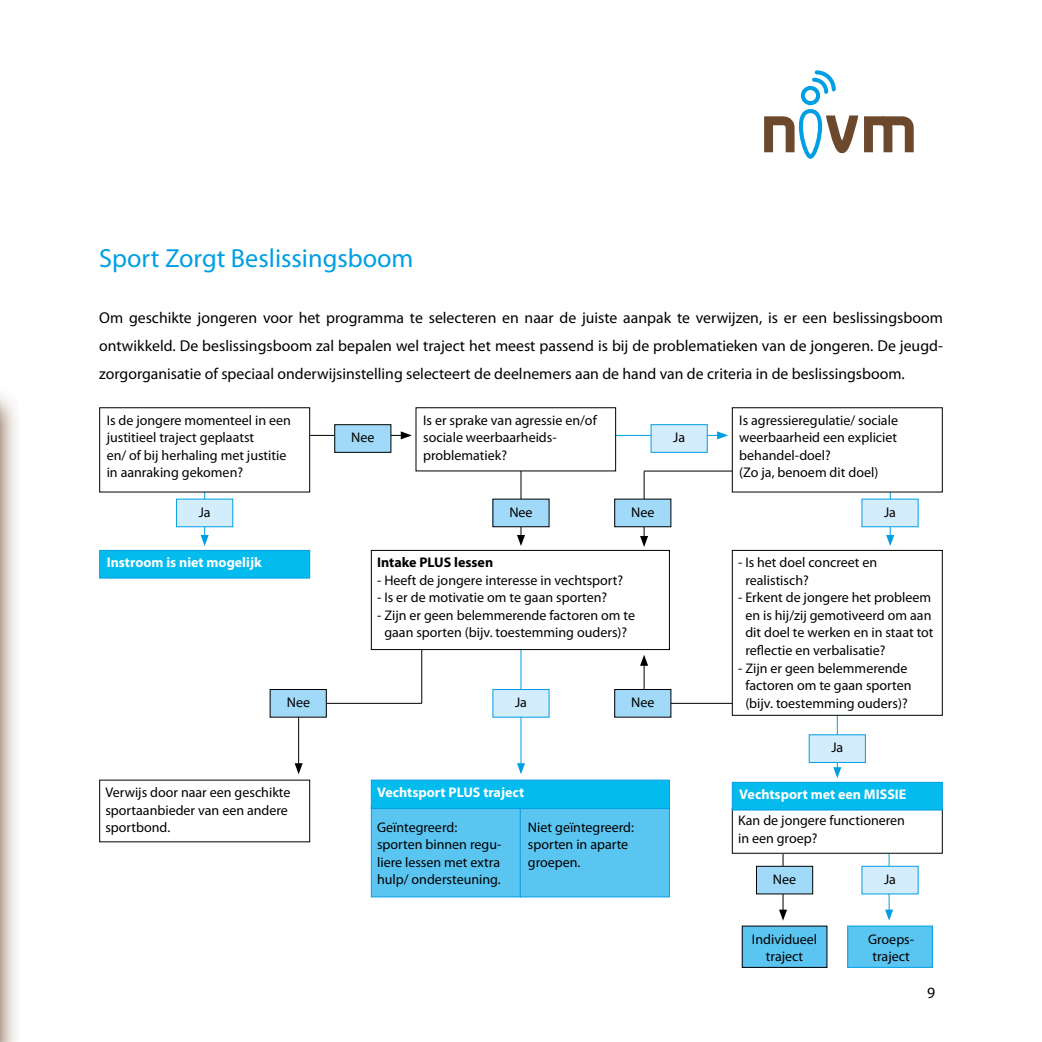
<style>
.page{position:relative;width:1042px;height:1042px;background:#fff}
.page>*{position:absolute;margin:0;border:0;box-sizing:border-box;transform-origin:0 0}
.t1{font:26.25px "Myriad Pro";color:#009ee3}
.t2{font:15.75px/28px "Myriad Pro";color:#000;text-align:justify}
.t3{font:14px/17.5px "Myriad Pro";color:#000}
.t4{font:700 14px "Myriad Pro";color:#fff}
.t5{font:700 14px "Myriad Pro";color:#000}
</style>
<div class="page">
<div style="left:801px;top:86px;width:19px;height:19px;border:4px solid #009ee3;border-radius:50%"></div>
<svg style="left:810px;top:70px;width:26px;height:26px"></svg>
<svg style="left:764px;top:109px;width:150px;height:50px"></svg>
<div style="left:0;top:385px;width:22px;height:657px;background:linear-gradient(to right,#c6b7ad,#fff)"></div>
<hr style="left:644px;top:471px;width:91px;height:1px;background:#000">
<hr style="left:644px;top:663px;width:1px;height:32px;background:#000">
<svg style="left:640px;top:655px;width:8px;height:11px"></svg>
<hr style="left:644px;top:471px;width:1px;height:68px;background:#000">
<svg style="left:640px;top:536px;width:8px;height:11px"></svg>
<hr style="left:665px;top:703px;width:73px;height:1px;background:#000">
<hr style="left:324px;top:703px;width:98px;height:1px;background:#000">
<hr style="left:782px;top:850px;width:1px;height:62px;background:#000">
<svg style="left:779px;top:909px;width:8px;height:11px"></svg>
<hr style="left:888px;top:850px;width:1px;height:62px;background:#009ee3">
<svg style="left:885px;top:909px;width:8px;height:11px"></svg>
<div style="left:732px;top:808px;width:210px;height:45px;background:#fff"></div>
<div style="left:756px;top:866px;width:56px;height:28px;background:#a1daf8"></div>
<div style="left:756px;top:866px;width:57px;height:28px;border:1px solid #000"></div>
<div style="left:742px;top:926px;width:85px;height:41px;background:#5bc5f2"></div>
<div style="left:742px;top:925px;width:85px;height:43px;border:1px solid #000"></div>
<div style="left:861px;top:866px;width:57px;height:28px;background:#d4edfc;border:1px solid #009ee3"></div>
<div style="left:847px;top:925px;width:86px;height:43px;background:#5bc5f2;border:1px solid #009ee3"></div>
<hr style="left:837px;top:712px;width:1px;height:58px;background:#009ee3">
<svg style="left:833px;top:767px;width:8px;height:11px"></svg>
<hr style="left:204px;top:487px;width:1px;height:51px;background:#009ee3">
<svg style="left:201px;top:535px;width:8px;height:11px"></svg>
<hr style="left:520px;top:468px;width:1px;height:70px;background:#000">
<svg style="left:517px;top:535px;width:8px;height:11px"></svg>
<hr style="left:520px;top:646px;width:1px;height:120px;background:#009ee3">
<svg style="left:517px;top:763px;width:8px;height:11px"></svg>
<hr style="left:298px;top:714px;width:1px;height:52px;background:#000">
<svg style="left:295px;top:763px;width:8px;height:11px"></svg>
<hr style="left:421px;top:646px;width:1px;height:57px;background:#000">
<hr style="left:890px;top:468px;width:1px;height:70px;background:#009ee3">
<svg style="left:886px;top:535px;width:8px;height:11px"></svg>
<hr style="left:310px;top:435px;width:93px;height:1px;background:#000">
<svg style="left:401px;top:431px;width:11px;height:8px"></svg>
<hr style="left:612px;top:435px;width:108px;height:1px;background:#009ee3">
<svg style="left:717px;top:431px;width:11px;height:8px"></svg>
<div style="left:371px;top:806px;width:150px;height:91px;background:#5bc5f2;border:1px solid #009ee3"></div>
<div style="left:520px;top:806px;width:150px;height:91px;background:#5bc5f2;border:1px solid #009ee3"></div>
<div style="left:100px;top:408px;width:210px;height:84px;background:#fff"></div>
<div style="left:99px;top:550px;width:211px;height:28px;background:#04bbee;border:1px solid #009ee3"></div>
<div style="left:371px;top:550px;width:299px;height:100px;border:1px solid #000"></div>
<div style="left:371px;top:779px;width:299px;height:30px;background:#04bbee;border:1px solid #009ee3"></div>
<div style="left:732px;top:550px;width:211px;height:166px;border:1px solid #000"></div>
<div style="left:335px;top:425px;width:56px;height:27px;background:#a1daf8"></div>
<div style="left:334px;top:424px;width:57px;height:29px;border:1px solid #000"></div>
<div style="left:650px;top:424px;width:58px;height:29px;background:#d4edfc;border:1px solid #009ee3"></div>
<div style="left:732px;top:408px;width:210px;height:84px;background:#fff"></div>
<div style="left:176px;top:499px;width:57px;height:28px;background:#d4edfc;border:1px solid #009ee3"></div>
<div style="left:493px;top:499px;width:56px;height:28px;background:#a1daf8"></div>
<div style="left:615px;top:499px;width:56px;height:28px;background:#a1daf8"></div>
<div style="left:615px;top:689px;width:56px;height:28px;background:#a1daf8"></div>
<div style="left:614px;top:689px;width:57px;height:28px;border:1px solid #000"></div>
<div style="left:861px;top:499px;width:57px;height:28px;background:#d4edfc;border:1px solid #009ee3"></div>
<div style="left:809px;top:734px;width:57px;height:29px;background:#d4edfc;border:1px solid #009ee3"></div>
<div style="left:492px;top:689px;width:57px;height:28px;background:#d4edfc;border:1px solid #009ee3"></div>
<div style="left:270px;top:689px;width:56px;height:28px;background:#a1daf8"></div>
<div style="left:270px;top:689px;width:57px;height:28px;border:1px solid #000"></div>
<div style="left:732px;top:782px;width:211px;height:28px;background:#04bbee;border:1px solid #009ee3"></div>
<h1 class="t1" style="left:99px;top:242px;width:316px">Sport Zorgt Beslissingsboom</h1>
<p class="t2" style="left:99px;top:304px;width:845px">Om geschikte jongeren voor het programma te selecteren en naar de juiste aanpak te verwijzen, is er een beslissingsboom ontwikkeld. De beslissingsboom zal bepalen wel traject het meest passend is bij de problematieken van de jongeren. De jeugd&shy;zorgorganisatie of speciaal onderwijsinstelling selecteert de deelnemers aan de hand van de criteria in de beslissingsboom.</p>
<p class="t3" style="left:107px;top:411px;width:186px">Is de jongere momenteel in een justitieel traject geplaatst<br>en/ of bij herhaling met justitie in aanraking gekomen?</p>
<p class="t3" style="left:423px;top:411px;width:175px">Is er sprake van agressie en/of sociale weerbaarheids&shy;problematiek?</p>
<p class="t3" style="left:351px;top:428px;width:25px">Nee</p>
<p class="t3" style="left:673px;top:428px;width:13px">Ja</p>
<p class="t3" style="left:199px;top:503px;width:13px">Ja</p>
<p class="t3" style="left:509px;top:503px;width:25px">Nee</p>
<p class="t3" style="left:631px;top:503px;width:25px">Nee</p>
<p class="t4" style="left:107px;top:553px;width:156px">Instroom is niet mogelijk</p>
<p class="t5" style="left:377px;top:553px;width:118px">Intake PLUS lessen</p>
<p class="t3" style="left:377px;top:571px;width:248px">- Heeft de jongere interesse in vechtsport?</p>
<p class="t3" style="left:377px;top:589px;width:232px">- Is er de motivatie om te gaan sporten?</p>
<p class="t3" style="left:377px;top:606px;width:259px;text-align:center">- Zijn er geen belemmerende factoren om te gaan sporten (bijv. toestemming ouders)?</p>
<p class="t3" style="left:287px;top:693px;width:25px">Nee</p>
<p class="t3" style="left:515px;top:693px;width:13px">Ja</p>
<p class="t3" style="left:631px;top:693px;width:25px">Nee</p>
<p class="t3" style="left:105px;top:783px;width:187px">Verwijs door naar een geschikte</p>
<p class="t4" style="left:377px;top:783px;width:149px">Vechtsport PLUS traject</p>
<p class="t3" style="left:105px;top:801px;width:184px">sportaanbieder van een andere sportbond.</p>
<p class="t3" style="left:377px;top:818px;width:126px">Geïntegreerd: sporten binnen regu&shy;liere lessen met extra hulp/ ondersteuning.</p>
<p class="t3" style="left:528px;top:818px;width:108px">Niet geïntegreerd: sporten in aparte groepen.</p>
<p class="t3" style="left:739px;top:411px;width:160px">Is agressieregulatie/ sociale weerbaarheid een expliciet behandel-doel?<br>(Zo ja, benoem dit doel)</p>
<p class="t3" style="left:884px;top:503px;width:13px">Ja</p>
<p class="t3" style="left:745px;top:554px;width:133px;text-indent:-7px">- Is het doel concreet en realistisch?</p>
<p class="t3" style="left:745px;top:589px;width:190px;text-indent:-7px">- Erkent de jongere het probleem en is hij/zij gemotiveerd om aan dit doel te werken en in staat tot reflectie en verbalisatie?</p>
<p class="t3" style="left:738px;top:659px;width:175px;text-align:center">- Zijn er geen belemmerende factoren om te gaan sporten (bijv. toestemming ouders)?</p>
<p class="t3" style="left:831px;top:738px;width:13px">Ja</p>
<p class="t4" style="left:739px;top:785px;width:169px">Vechtsport met een MISSIE</p>
<p class="t3" style="left:738px;top:811px;width:168px">Kan de jongere functioneren in een groep?</p>
<p class="t3" style="left:773px;top:870px;width:25px">Nee</p>
<p class="t3" style="left:884px;top:870px;width:13px">Ja</p>
<p class="t3" style="left:752px;top:930px;width:67px;text-align:center">Individueel traject</p>
<p class="t3" style="left:868px;top:930px;width:47px;text-align:center">Groeps&shy;traject</p>
<p class="t2" style="left:927px;top:978px;width:10px">9</p>
</div>
